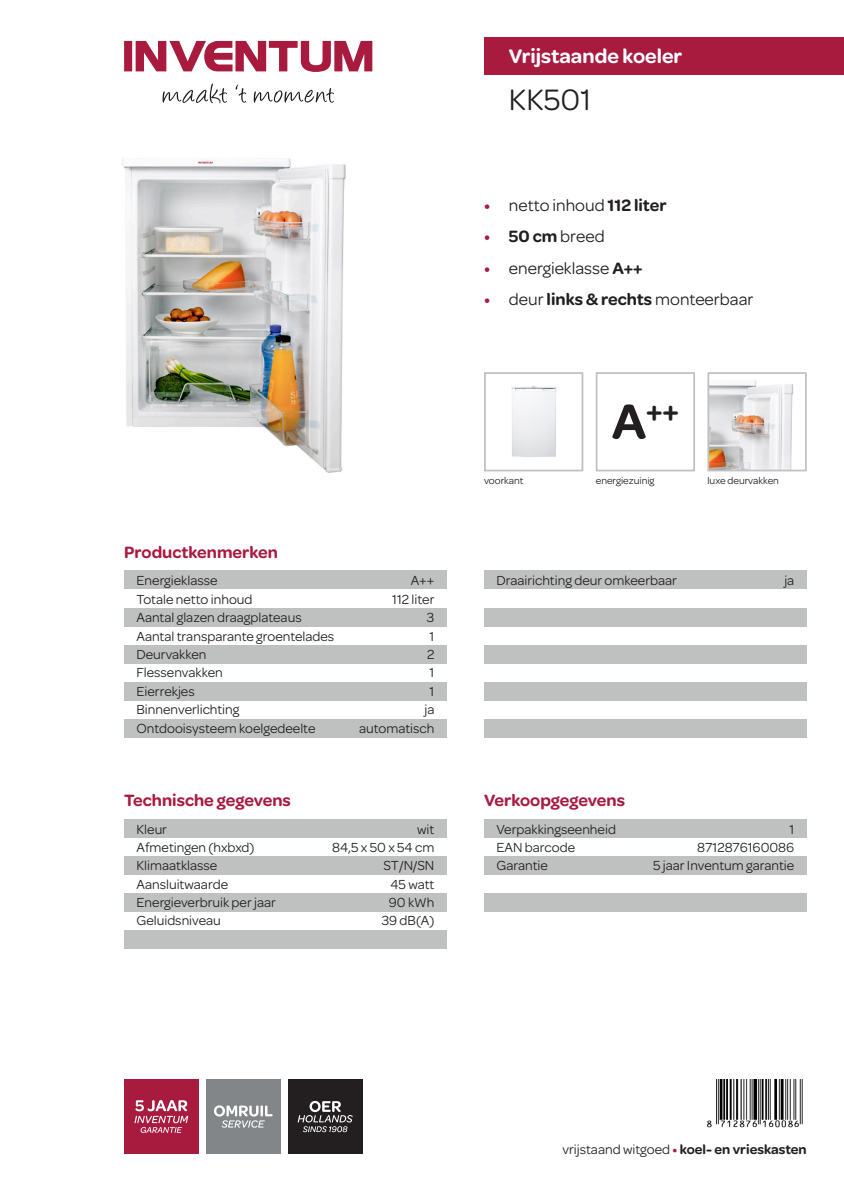
<style>
.page{position:relative;width:844px;height:1191px;background:#fff}
.page>*{position:absolute;margin:0;border:0;box-sizing:border-box;transform-origin:0 0}
.t1{font:31.5px "Omnes";color:#231f20}
.t2{font:600 30.62px "Omnes";color:#231f20}
.t3{font:600 21px "Omnes";color:#fff}
.t4{font:17.5px "Omnes";color:#231f20}
.t5{font:600 17.5px "Omnes";color:#a91a3f}
.t6{font:14px "Omnes";color:#231f20}
.t7{font:600 14px "Omnes";color:#231f20}
.t8{font:10.5px "Omnes";color:#231f20}
.s1{font-weight:600;color:#a91a3f}
.s2{font-weight:600}
.s3{font-size:52.5px}
.s4{font-weight:400}
.s5{color:#a91a3f}
</style>
<div class="page">
<svg style="left:162px;top:84px;width:65px;height:19px"></svg>
<svg style="left:235px;top:85px;width:11px;height:18px"></svg>
<svg style="left:254px;top:88px;width:80px;height:15px"></svg>
<div style="left:124px;top:41px;width:8px;height:30px;background:#a91a3f;border:2px solid #a91a3f"></div>
<svg style="left:135px;top:40px;width:238px;height:32px"></svg>
<img style="left:122px;top:158px;width:224px;height:315px">
<div style="left:484px;top:37px;width:359px;height:37px;background:#a91a3f"></div>
<div style="left:124px;top:570px;width:322px;height:19px;background:#bfc1c1"></div>
<div style="left:484px;top:570px;width:322px;height:19px;background:#bfc1c1"></div>
<div style="left:124px;top:819px;width:322px;height:18px;background:#bfc1c1"></div>
<div style="left:484px;top:819px;width:322px;height:18px;background:#bfc1c1"></div>
<div style="left:124px;top:608px;width:322px;height:18px;background:#bfc1c1"></div>
<div style="left:484px;top:608px;width:322px;height:18px;background:#bfc1c1"></div>
<div style="left:124px;top:856px;width:322px;height:18px;background:#bfc1c1"></div>
<div style="left:484px;top:856px;width:322px;height:18px;background:#bfc1c1"></div>
<div style="left:484px;top:893px;width:322px;height:19px;background:#bfc1c1"></div>
<div style="left:124px;top:645px;width:322px;height:18px;background:#bfc1c1"></div>
<div style="left:484px;top:645px;width:322px;height:18px;background:#bfc1c1"></div>
<div style="left:124px;top:893px;width:322px;height:19px;background:#bfc1c1"></div>
<div style="left:124px;top:682px;width:322px;height:19px;background:#bfc1c1"></div>
<div style="left:484px;top:682px;width:322px;height:19px;background:#bfc1c1"></div>
<div style="left:124px;top:930px;width:322px;height:19px;background:#bfc1c1"></div>
<div style="left:124px;top:719px;width:322px;height:19px;background:#bfc1c1"></div>
<div style="left:484px;top:719px;width:322px;height:19px;background:#bfc1c1"></div>
<img style="left:707px;top:1079px;width:96px;height:49px">
<img style="left:511px;top:386px;width:46px;height:71px">
<div style="left:484px;top:372px;width:99px;height:99px;border:2px solid #bfc1c1"></div>
<div style="left:595px;top:372px;width:99px;height:99px;border:2px solid #bfc1c1"></div>
<img style="left:710px;top:380px;width:84px;height:88px">
<div style="left:707px;top:372px;width:99px;height:99px;border:2px solid #bfc1c1"></div>
<div style="left:206px;top:1079px;width:74px;height:74px;background:#828688"></div>
<svg style="left:214px;top:1105px;width:58px;height:22px"></svg>
<div style="left:288px;top:1079px;width:74px;height:74px;background:#231f20"></div>
<svg style="left:297px;top:1101px;width:55px;height:31px"></svg>
<div style="left:124px;top:1079px;width:74px;height:74px;background:#a91a3f"></div>
<svg style="left:134px;top:1100px;width:54px;height:33px"></svg>
<p class="t5" style="left:124px;top:540px;width:155px">Productkenmerken</p>
<p class="t6" style="left:136px;top:571px;width:83px">Energieklasse</p>
<p class="t6" style="left:410px;top:571px;width:25px">A++</p>
<p class="t6" style="left:136px;top:589px;width:117px">Totale netto inhoud</p>
<p class="t6" style="left:392px;top:589px;width:44px">112 liter</p>
<p class="t6" style="left:136px;top:608px;width:167px">Aantal glazen draagplateaus</p>
<p class="t6" style="left:427px;top:608px;width:9px">3</p>
<p class="t6" style="left:136px;top:626px;width:199px">Aantal transparante groentelades</p>
<p class="t6" style="left:429px;top:626px;width:6px">1</p>
<p class="t6" style="left:136px;top:645px;width:72px">Deurvakken</p>
<p class="t6" style="left:427px;top:645px;width:9px">2</p>
<p class="t6" style="left:136px;top:663px;width:88px">Flessenvakken</p>
<p class="t6" style="left:429px;top:663px;width:6px">1</p>
<p class="t6" style="left:136px;top:681px;width:60px">Eierrekjes</p>
<p class="t6" style="left:429px;top:681px;width:6px">1</p>
<p class="t6" style="left:136px;top:700px;width:104px">Binnenverlichting</p>
<p class="t6" style="left:424px;top:700px;width:11px">ja</p>
<p class="t6" style="left:136px;top:718px;width:180px">Ontdooisysteem koelgedeelte</p>
<p class="t6" style="left:359px;top:718px;width:77px">automatisch</p>
<p class="t5" style="left:124px;top:788px;width:168px">Technische gegevens</p>
<p class="t6" style="left:136px;top:819px;width:32px">Kleur</p>
<p class="t6" style="left:417px;top:819px;width:19px">wit</p>
<p class="t6" style="left:136px;top:838px;width:119px">Afmetingen (hxbxd)</p>
<p class="t6" style="left:332px;top:838px;width:104px">84,5 x 50 x 54 cm</p>
<p class="t6" style="left:136px;top:856px;width:82px">Klimaatklasse</p>
<p class="t6" style="left:383px;top:856px;width:52px">ST/N/SN</p>
<p class="t6" style="left:136px;top:874px;width:93px">Aansluitwaarde</p>
<p class="t6" style="left:390px;top:874px;width:45px">45 watt</p>
<p class="t6" style="left:136px;top:893px;width:141px">Energieverbruik per jaar</p>
<p class="t6" style="left:388px;top:893px;width:47px">90 kWh</p>
<p class="t6" style="left:136px;top:911px;width:86px">Geluidsniveau</p>
<p class="t6" style="left:381px;top:911px;width:54px">39 dB(A)</p>
<p class="t3" style="left:508px;top:41px;width:175px">Vrijstaande koeler</p>
<p class="t1" style="left:508px;top:78px;width:84px">KK501</p>
<p class="t4" style="left:484px;top:193px;width:184px"><span class="s1">•</span> netto inhoud <span class="s2">112 liter</span></p>
<p class="t4" style="left:484px;top:225px;width:122px"><span class="s1">•</span> <span class="s2">50 cm</span> breed</p>
<p class="t4" style="left:484px;top:256px;width:160px"><span class="s1">•</span> energieklasse <span class="s2">A++</span></p>
<p class="t4" style="left:484px;top:288px;width:271px"><span class="s1">•</span> deur <span class="s2">links &amp; rechts</span> monteerbaar</p>
<p class="t2" style="left:611px;top:389px;width:69px"><span class="s3">A</span>++</p>
<p class="t8" style="left:484px;top:473px;width:41px">voorkant</p>
<p class="t8" style="left:595px;top:473px;width:60px">energiezuinig</p>
<p class="t8" style="left:707px;top:473px;width:73px">luxe deurvakken</p>
<p class="t6" style="left:496px;top:571px;width:182px">Draairichting deur omkeerbaar</p>
<p class="t6" style="left:784px;top:571px;width:11px">ja</p>
<p class="t5" style="left:484px;top:788px;width:142px">Verkoopgegevens</p>
<p class="t6" style="left:496px;top:819px;width:121px">Verpakkingseenheid</p>
<p class="t6" style="left:789px;top:819px;width:6px">1</p>
<p class="t6" style="left:496px;top:838px;width:80px">EAN barcode</p>
<p class="t6" style="left:697px;top:838px;width:99px">8712876160086</p>
<p class="t6" style="left:496px;top:856px;width:53px">Garantie</p>
<p class="t6" style="left:652px;top:856px;width:143px">5 jaar Inventum garantie</p>
<p class="t7" style="left:562px;top:1139px;width:245px"><span class="s4">vrijstaand witgoed</span> <span class="s5">•</span> koel- en vrieskasten</p>
</div>
